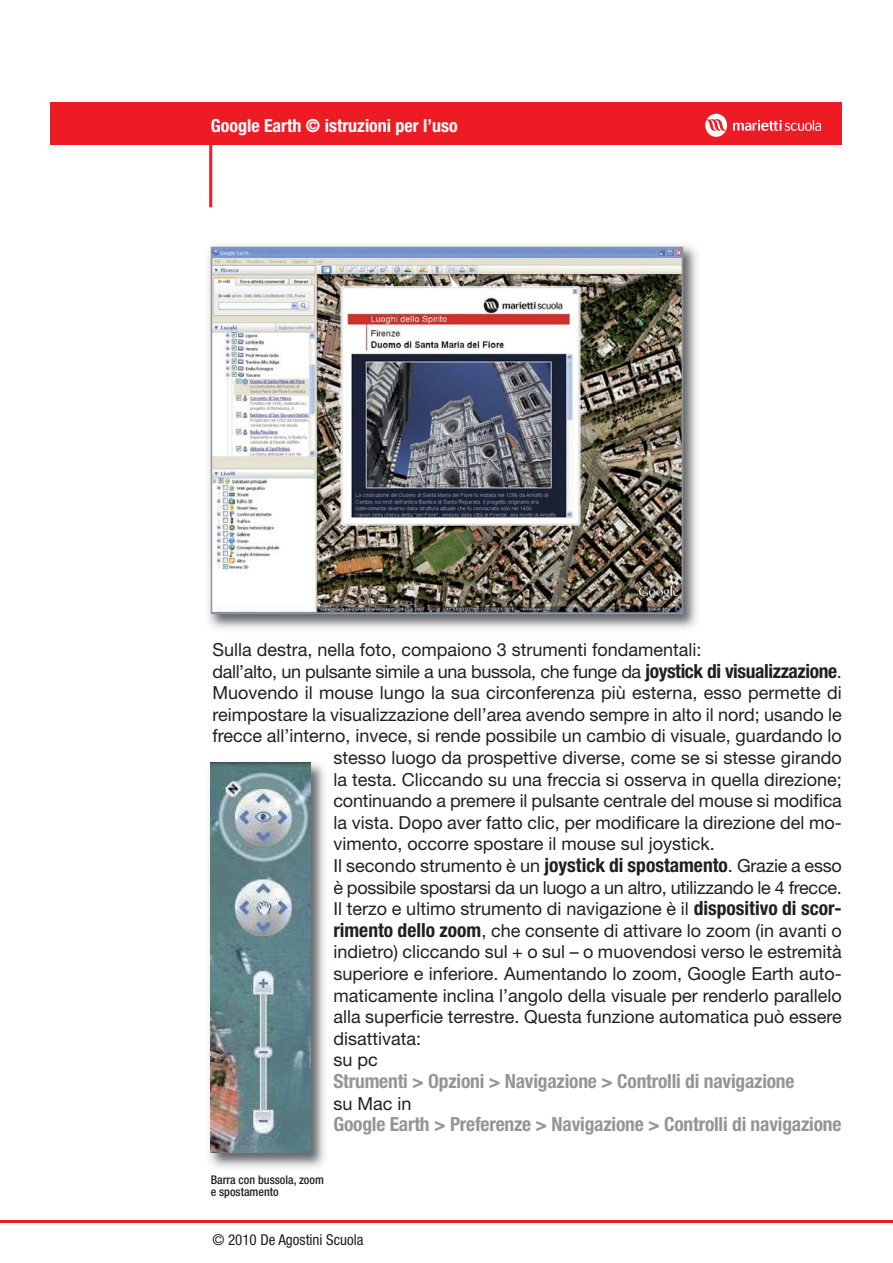
<style>
.page{position:relative;width:893px;height:1263px;background:#fff}
.page>*{position:absolute;margin:0;border:0;box-sizing:border-box;transform-origin:0 0}
.t1{font:700 condensed 19.5px "Helvetica Neue LT Std";letter-spacing:-.01em;color:#939598}
.t2{font:18px "Helvetica Neue LT Std";color:#231f20}
.t3{font:18px "Helvetica Neue LT Std";letter-spacing:-.02em;color:#231f20}
.t4{font:700 condensed 18px "Helvetica Neue LT Std";color:#fff}
.t5{font:condensed 15px "Helvetica Neue LT Std";color:#231f20}
.t6{font:500 condensed 12px/12px "Helvetica Neue LT Std";color:#231f20}
.s1{font-weight:700;font-stretch:condensed;font-size:19.5px}
</style>
<div class="page">
<hr style="left:0;top:1220px;width:892px;height:3px;background:#ed1c24">
<div style="left:51px;top:102px;width:791px;height:43px;background:#ed1c24"></div>
<hr style="left:209px;top:144px;width:3px;height:63px;background:#ed1c24">
<img style="left:706px;top:114px;width:114px;height:22px">
<img style="left:208px;top:245px;width:489px;height:384px">
<img style="left:214px;top:250px;width:466px;height:361px">
<div style="left:211px;top:247px;width:472px;height:367px;border:2px solid #939598"></div>
<img style="left:209px;top:762px;width:116px;height:406px">
<img style="left:211px;top:763px;width:100px;height:389px">
<p class="t4" style="left:211px;top:119px;width:249px">Google Earth © istruzioni per l’uso</p>
<p class="t2" style="left:212px;top:643px;width:491px">Sulla destra, nella foto, compaiono 3 strumenti fondamentali:</p>
<p class="t3" style="left:212px;top:665px;width:631px">dall’alto, un pulsante simile a una bussola, che funge da <span class="s1">joystick di visualizzazione</span>.</p>
<p class="t2" style="left:212px;top:686px;width:631px">Muovendo il mouse lungo la sua circonferenza più esterna, esso permette di</p>
<p class="t2" style="left:212px;top:708px;width:631px">reimpostare la visualizzazione dell’area avendo sempre in alto il nord; usando le</p>
<p class="t2" style="left:212px;top:729px;width:631px">frecce all’interno, invece, si rende possibile un cambio di visuale, guardando lo</p>
<p class="t2" style="left:333px;top:751px;width:510px">stesso luogo da prospettive diverse, come se si stesse girando</p>
<p class="t2" style="left:333px;top:773px;width:510px">la testa. Cliccando su una freccia si osserva in quella direzione;</p>
<p class="t2" style="left:333px;top:794px;width:510px">continuando a premere il pulsante centrale del mouse si modifica</p>
<p class="t2" style="left:333px;top:816px;width:510px">la vista. Dopo aver fatto clic, per modificare la direzione del mo-</p>
<p class="t2" style="left:333px;top:837px;width:383px">vimento, occorre spostare il mouse sul joystick.</p>
<p class="t2" style="left:333px;top:859px;width:510px">Il secondo strumento è un <span class="s1">joystick di spostamento</span>. Grazie a esso</p>
<p class="t2" style="left:333px;top:881px;width:510px">è possibile spostarsi da un luogo a un altro, utilizzando le 4 frecce.</p>
<p class="t2" style="left:333px;top:902px;width:510px">Il terzo e ultimo strumento di navigazione è il <span class="s1">dispositivo di scor-</span></p>
<p class="t2" style="left:333px;top:924px;width:510px"><span class="s1">rimento dello zoom</span>, che consente di attivare lo zoom (in avanti o</p>
<p class="t2" style="left:333px;top:945px;width:510px">indietro) cliccando sul + o sul – o muovendosi verso le estremità</p>
<p class="t2" style="left:333px;top:967px;width:510px">superiore e inferiore. Aumentando lo zoom, Google Earth auto-</p>
<p class="t2" style="left:333px;top:989px;width:510px">maticamente inclina l’angolo della visuale per renderlo parallelo</p>
<p class="t2" style="left:333px;top:1010px;width:510px">alla superficie terrestre. Questa funzione automatica può essere</p>
<p class="t2" style="left:333px;top:1032px;width:89px">disattivata:</p>
<p class="t2" style="left:333px;top:1053px;width:46px">su pc</p>
<p class="t1" style="left:333px;top:1074px;width:463px">Strumenti &gt; Opzioni &gt; Navigazione &gt; Controlli di navigazione</p>
<p class="t2" style="left:333px;top:1097px;width:80px">su Mac in</p>
<p class="t1" style="left:333px;top:1117px;width:509px">Google Earth &gt; Preferenze &gt; Navigazione &gt; Controlli di navigazione</p>
<p class="t6" style="left:211px;top:1174px;width:115px">Barra con bussola, zoom e spostamento</p>
<p class="t5" style="left:212px;top:1231px;width:153px">© 2010 De Agostini Scuola</p>
</div>
